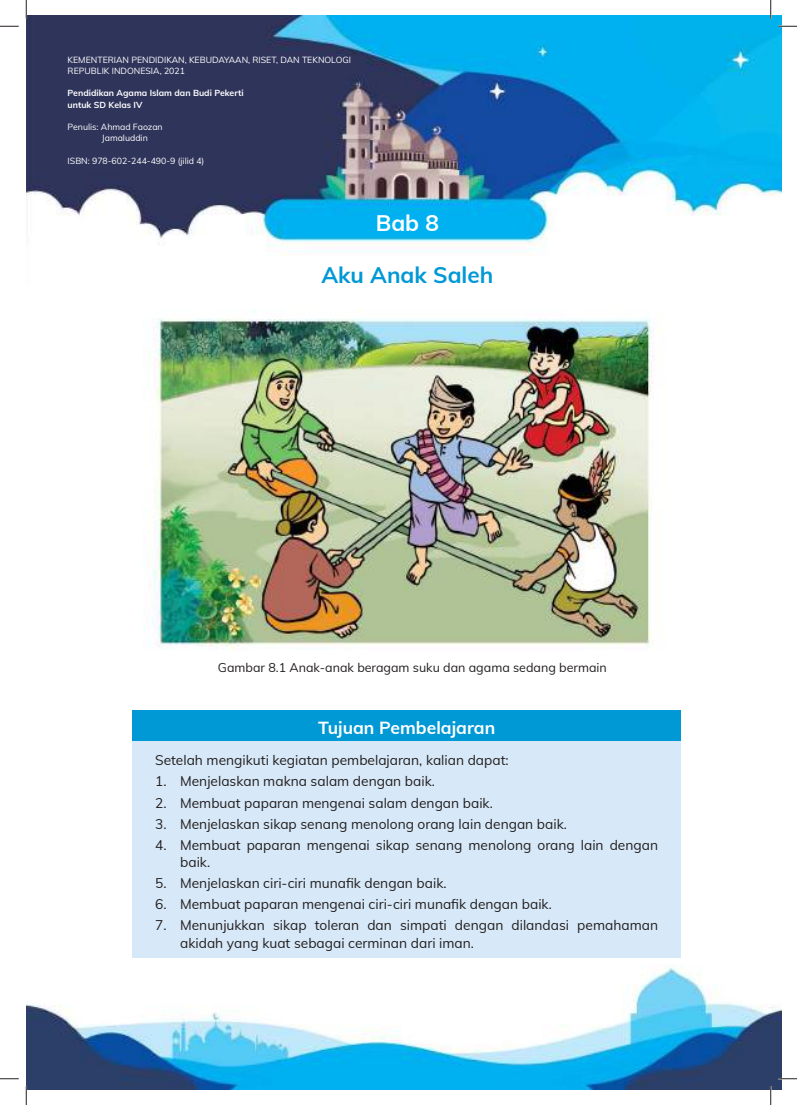
<style>
.page{position:relative;width:797px;height:1105px;background:#fff}
.page>*{position:absolute;margin:0;border:0;box-sizing:border-box;transform-origin:0 0}
.t1{font:700 22.5px "Mulish";color:#0098d5}
.t2{font:700 22.5px "Mulish";color:#fff}
.t3{font:700 17.5px "Mulish";color:#fff}
.t4{font:13.75px/17.5px "Mulish";color:#231f20}
.t5{font:12.5px "Mulish";color:#231f20}
.t6{font:8.75px/11.2px "Mulish";color:#fff}
.t7{font:700 8.75px/11.2px "Mulish";color:#fff}
</style>
<div class="page">
<img style="left:26px;top:905px;width:755px;height:184px">
<img style="left:26px;top:16px;width:755px;height:294px">
<div style="left:133px;top:710px;width:548px;height:31px;background:#0098d5"></div>
<div style="left:133px;top:741px;width:548px;height:217px;background:#d7e9f8"></div>
<img style="left:143px;top:310px;width:519px;height:340px">
<svg style="left:0;top:25px;width:19px;height:2px"></svg>
<svg style="left:778px;top:25px;width:19px;height:2px"></svg>
<svg style="left:0;top:1078px;width:19px;height:1px"></svg>
<svg style="left:778px;top:1078px;width:19px;height:1px"></svg>
<svg style="left:25px;top:0;width:2px;height:19px"></svg>
<svg style="left:25px;top:1086px;width:2px;height:19px"></svg>
<svg style="left:770px;top:0;width:1px;height:19px"></svg>
<svg style="left:770px;top:1086px;width:1px;height:19px"></svg>
<p class="t6" style="left:68px;top:55px;width:285px">KEMENTERIAN PENDIDIKAN, KEBUDAYAAN, RISET, DAN TEKNOLOGI<br>REPUBLIK INDONESIA, 2021</p>
<p class="t7" style="left:68px;top:89px;width:178px">Pendidikan Agama Islam dan Budi Pekerti untuk SD Kelas IV</p>
<p class="t6" style="left:102px;top:122px;width:62px;text-indent:-34px">Penulis: Ahmad Faozan<br>Jamaluddin</p>
<p class="t6" style="left:68px;top:156px;width:138px">ISBN: 978-602-244-490-9 (jilid 4)</p>
<h1 class="t2" style="left:376px;top:214px;width:65px">Bab 8</h1>
<h1 class="t1" style="left:321px;top:266px;width:173px">Aku Anak Saleh</h1>
<p class="t5" style="left:218px;top:663px;width:390px">Gambar 8.1 Anak-anak beragam suku dan agama sedang bermain</p>
<p class="t3" style="left:318px;top:721px;width:178px">Tujuan Pembelajaran</p>
<p class="t4" style="left:155px;top:753px;width:355px">Setelah mengikuti kegiatan pembelajaran, kalian dapat:</p>
<p class="t4" style="left:155px;top:774px;width:281px">1. Menjelaskan makna salam dengan baik.</p>
<p class="t4" style="left:155px;top:795px;width:339px">2. Membuat paparan mengenai salam dengan baik.</p>
<p class="t4" style="left:155px;top:816px;width:413px">3. Menjelaskan sikap senang menolong orang lain dengan baik.</p>
<p class="t4" style="left:180px;top:837px;width:479px;text-indent:-25px">4. Membuat paparan mengenai sikap senang menolong orang lain dengan baik.</p>
<p class="t4" style="left:155px;top:874px;width:293px">5. Menjelaskan ciri-ciri munafik dengan baik.</p>
<p class="t4" style="left:155px;top:895px;width:398px">6. Membuat paparan mengenai ciri-ciri munafik dengan baik.</p>
<p class="t4" style="left:180px;top:918px;width:479px;text-indent:-25px">7. Menunjukkan sikap toleran dan simpati dengan dilandasi pemahaman akidah yang kuat sebagai cerminan dari iman.</p>
</div>
